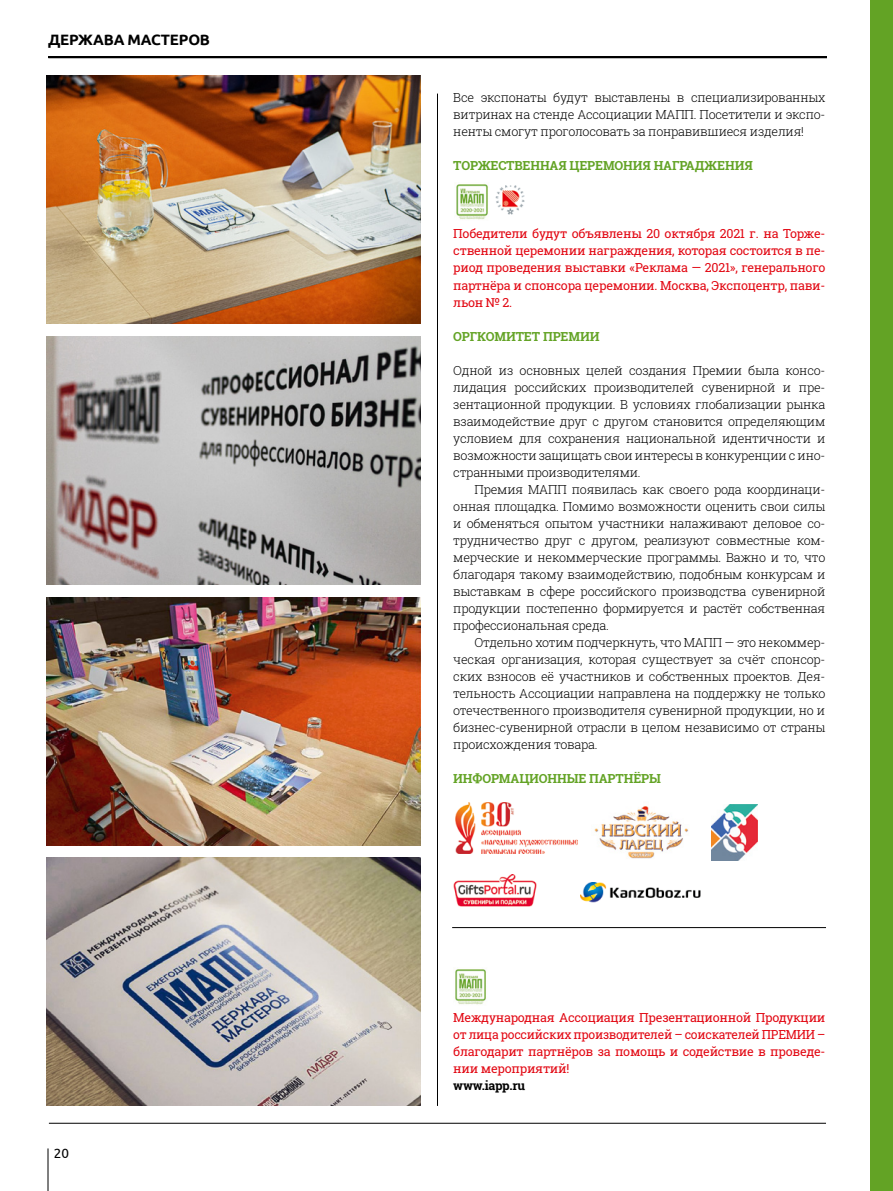
<style>
.page{position:relative;width:893px;height:1191px;background:#fff}
.page>*{position:absolute;margin:0;border:0;box-sizing:border-box;transform-origin:0 0}
.t1{font:700 15px "Ubuntu";letter-spacing:-.01em;color:#000}
.t2{font:13.5px "Ubuntu";color:#000}
.t3{font:300 12.45px/17.1px "Roboto Slab";letter-spacing:-.02em;color:#000;text-align:justify}
.t4{font:12.45px/17px "Roboto Slab";letter-spacing:-.02em;color:#e20712;text-align:justify}
.t5{font:700 12.45px "Roboto Slab";letter-spacing:-.01em;color:#63a325}
.t6{font:700 12.45px "Roboto Slab";letter-spacing:-.02em;color:#000}
</style>
<div class="page">
<hr style="left:48px;top:56px;width:779px;height:2px;background:#000">
<hr style="left:48px;top:1148px;width:1px;height:43px;background:#000">
<hr style="left:437px;top:94px;width:1px;height:1012px;background:#000">
<div style="left:870px;top:0;width:23px;height:1191px;background:#63a325"></div>
<hr style="left:49px;top:1123px;width:777px;height:1px;background:#000">
<hr style="left:452px;top:927px;width:374px;height:1px;background:#000">
<img style="left:455px;top:183px;width:33px;height:37px">
<img style="left:495px;top:185px;width:30px;height:30px">
<img style="left:454px;top:968px;width:32px;height:37px">
<img style="left:455px;top:802px;width:122px;height:51px">
<img style="left:594px;top:806px;width:95px;height:53px">
<img style="left:453px;top:874px;width:84px;height:33px">
<img style="left:581px;top:882px;width:119px;height:20px">
<img style="left:47px;top:75px;width:374px;height:248px">
<img style="left:47px;top:336px;width:374px;height:248px">
<img style="left:47px;top:597px;width:374px;height:248px">
<img style="left:47px;top:858px;width:374px;height:248px">
<img style="left:712px;top:804px;width:45px;height:56px">
<p class="t1" style="left:48px;top:30px;width:163px">ДЕРЖАВА МАСТЕРОВ</p>
<p class="t2" style="left:54px;top:1145px;width:17px">20</p>
<p class="t3" style="left:453px;top:89px;width:374px">Все экспонаты будут выставлены в специализированных витринах на стенде Ассоциации МАПП. Посетители и экспо&shy;ненты смогут проголосовать за понравившиеся изделия!</p>
<p class="t5" style="left:453px;top:157px;width:301px">ТОРЖЕСТВЕННАЯ ЦЕРЕМОНИЯ НАГРАДЖЕНИЯ</p>
<p class="t4" style="left:453px;top:225px;width:374px">Победители будут объявлены 20 октября 2021 г. на Торже&shy;ственной церемонии награждения, которая состоится в пе&shy;риод проведения выставки «Реклама — 2021», генерального партнёра и спонсора церемонии. Москва, Экспоцентр, пави&shy;льон № 2.</p>
<p class="t5" style="left:453px;top:327px;width:148px">ОРГКОМИТЕТ ПРЕМИИ</p>
<p class="t3" style="left:453px;top:361px;width:374px">Одной из основных целей создания Премии была консо&shy;лидация российских производителей сувенирной и пре&shy;зентационной продукции. В условиях глобализации рынка взаимодействие друг с другом становится определяющим условием для сохранения национальной идентичности и возможности защищать свои интересы в конкуренции с ино&shy;странными производителями.</p>
<p class="t3" style="left:453px;top:480px;width:374px;text-indent:21px">Премия МАПП появилась как своего рода координаци&shy;онная площадка. Помимо возможности оценить свои силы и обменяться опытом участники налаживают деловое со&shy;трудничество друг с другом, реализуют совместные ком&shy;мерческие и некоммерческие программы. Важно и то, что благодаря такому взаимодействию, подобным конкурсам и выставкам в сфере российского производства сувенирной продукции постепенно формируется и растёт собственная профессиональная среда.</p>
<p class="t3" style="left:453px;top:634px;width:374px;text-indent:21px">Отдельно хотим подчеркнуть, что МАПП — это некоммер&shy;ческая организация, которая существует за счёт спонсор&shy;ских взносов её участников и собственных проектов. Дея&shy;тельность Ассоциации направлена на поддержку не только отечественного производителя сувенирной продукции, но и бизнес-сувенирной отрасли в целом независимо от страны происхождения товара.</p>
<p class="t5" style="left:453px;top:770px;width:209px">ИНФОРМАЦИОННЫЕ ПАРТНЁРЫ</p>
<p class="t4" style="left:453px;top:1008px;width:374px">Международная Ассоциация Презентационной Продукции от лица российских производителей – соискателей ПРЕМИИ – благодарит партнёров за помощь и содействие в проведе&shy;нии мероприятий!</p>
<p class="t6" style="left:453px;top:1077px;width:73px">www.iapp.ru</p>
</div>
